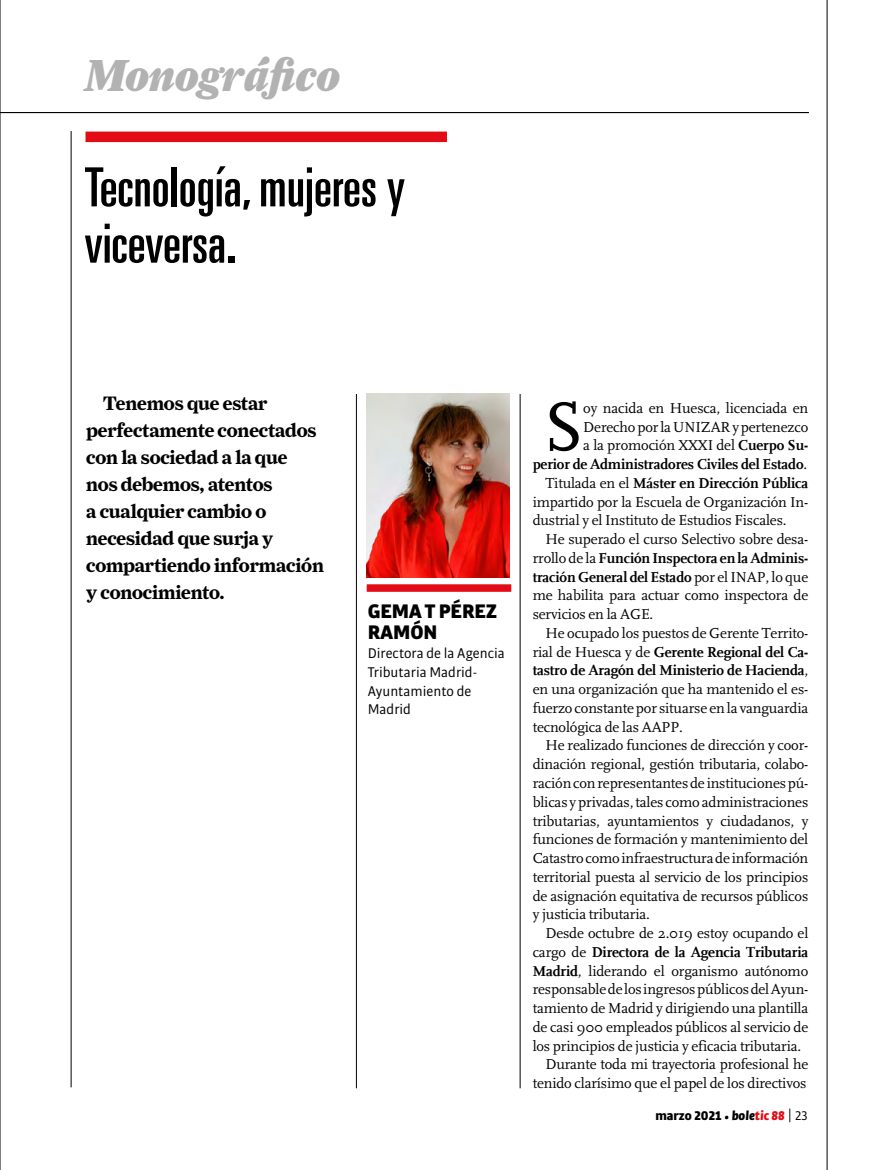
<style>
.page{position:relative;width:893px;height:1170px;background:#fff}
.page>*{position:absolute;margin:0;border:0;box-sizing:border-box;transform-origin:0 0}
.t1{font:71.85px "FF Scala";color:#000}
.t2{font:ultra-condensed 54px/56.2px "Univers LT Std";color:#000}
.t3{font:45px "Farnham Display Black Ital OSF";color:#b3b2b2}
.t4{font:900 21px/21px "Bulo";color:#000}
.t5{font:700 19.5px/27px "Farnham Display";letter-spacing:-.01em;color:#000}
.t6{font:15px/18.8px "FF Scala";letter-spacing:-.01em;color:#000;text-align:justify}
.t7{font:700 15px/18.8px "Scala";letter-spacing:-.01em;color:#000}
.t8{font:15px/18.8px "Bulo";color:#000}
.t9{font:900 13.5px "Bulo";color:#000}
.s1{font-family:"Scala";font-weight:700}
.s2{font-family:"FF Scala";font-weight:400}
.s3{font-style:italic}
.s4{font-style:italic;color:#e30b15}
.s5{font-family:"Libre Franklin";font-weight:400}
.s6{font-weight:400}
</style>
<div class="page">
<hr style="left:0;top:0;width:1px;height:1169px;background:#000">
<hr style="left:0;top:112px;width:809px;height:1px;background:#000">
<hr style="left:827px;top:0;width:1px;height:1169px;background:#000">
<hr style="left:71px;top:131px;width:1px;height:956px;background:#000">
<hr style="left:356px;top:394px;width:1px;height:694px;background:#000">
<hr style="left:520px;top:394px;width:1px;height:694px;background:#000">
<div style="left:86px;top:132px;width:361px;height:10px;background:#e30b15"></div>
<div style="left:367px;top:584px;width:144px;height:7px;background:#e30b15"></div>
<img style="left:367px;top:394px;width:143px;height:183px">
<h3 class="t3" style="left:85px;top:48px;width:257px">Monográfico</h3>
<h2 class="t2" style="left:85px;top:159px;width:322px">Tecnología, mujeres y viceversa.</h2>
<h3 class="t5" style="left:86px;top:389px;width:239px;text-indent:17px">Tenemos que estar perfectamente conectados con la sociedad a la que<br>nos debemos, atentos<br>a cualquier cambio o necesidad que surja y compartiendo información y conocimiento.</h3>
<h1 class="t1" style="left:544px;top:387px;width:42px">S</h1>
<p class="t6" style="left:583px;top:399px;width:227px">oy nacida en Huesca, licenciada en Derecho por la UNIZAR y pertenezco a la promoción XXXI del <span class="s1">Cuerpo Su-</span></p>
<p class="t7" style="left:533px;top:455px;width:277px;text-align:right">perior de Administradores Civiles del Estado<span class="s2">.<br>Titulada en el</span> Máster en Dirección Pública</p>
<p class="t6" style="left:533px;top:492px;width:277px">impartido por la Escuela de Organización In&shy;dustrial y el Instituto de Estudios Fiscales.</p>
<p class="t6" style="left:545px;top:530px;width:264px">He superado el curso Selectivo sobre desa-</p>
<p class="t7" style="left:533px;top:548px;width:277px"><span class="s2">rrollo de la</span> Función Inspectora en la Adminis&shy;tración General del Estado <span class="s2">por el INAP, lo que</span></p>
<p class="t6" style="left:533px;top:586px;width:277px">me habilita para actuar como inspectora de servicios en la AGE.</p>
<p class="t6" style="left:545px;top:624px;width:264px">He ocupado los puestos de Gerente Territo-</p>
<p class="t7" style="left:533px;top:642px;width:277px"><span class="s2">rial de Huesca y de</span> Gerente Regional del Ca&shy;tastro de Aragón del Ministerio de Hacienda<span class="s2">,</span></p>
<p class="t6" style="left:533px;top:680px;width:277px">en una organización que ha mantenido el es&shy;fuerzo constante por situarse en la vanguardia tecnológica de las AAPP.</p>
<p class="t6" style="left:533px;top:736px;width:277px;text-indent:13px">He realizado funciones de dirección y coor&shy;dinación regional, gestión tributaria, colabo&shy;ración con representantes de instituciones pú&shy;blicas y privadas, tales como administraciones tributarias, ayuntamientos y ciudadanos, y funciones de formación y mantenimiento del Catastro como infraestructura de información territorial puesta al servicio de los principios de asignación equitativa de recursos públicos y justicia tributaria.</p>
<p class="t6" style="left:545px;top:924px;width:264px">Desde octubre de 2.019 estoy ocupando el</p>
<p class="t7" style="left:533px;top:942px;width:277px"><span class="s2">cargo de</span> Directora de la Agencia Tributaria</p>
<p class="t6" style="left:533px;top:961px;width:277px"><span class="s1">Madrid</span>, liderando el organismo autónomo</p>
<p class="t6" style="left:533px;top:980px;width:277px">responsable de los ingresos públicos del Ayun-</p>
<p class="t6" style="left:533px;top:999px;width:277px">tamiento de Madrid y dirigiendo una plantilla</p>
<p class="t6" style="left:533px;top:1017px;width:277px">de casi 900 empleados públicos al servicio de</p>
<p class="t6" style="left:533px;top:1036px;width:270px">los principios de justicia y eficacia tributaria.</p>
<p class="t6" style="left:545px;top:1055px;width:264px">Durante toda mi trayectoria profesional he</p>
<p class="t6" style="left:533px;top:1074px;width:275px">tenido clarísimo que el papel de los directivos</p>
<h3 class="t4" style="left:368px;top:600px;width:131px">GEMA T PÉREZ<br>RAMÓN</h3>
<p class="t8" style="left:368px;top:643px;width:139px">Directora de la Agencia<br>Tributaria Madrid-<br>Ayuntamiento de<br>Madrid</p>
<p class="t9" style="left:655px;top:1106px;width:154px">MARZO 2021 <span class="s3">• bole</span><span class="s4">tic 88</span> <span class="s5">|</span> <span class="s6">23</span></p>
</div>
